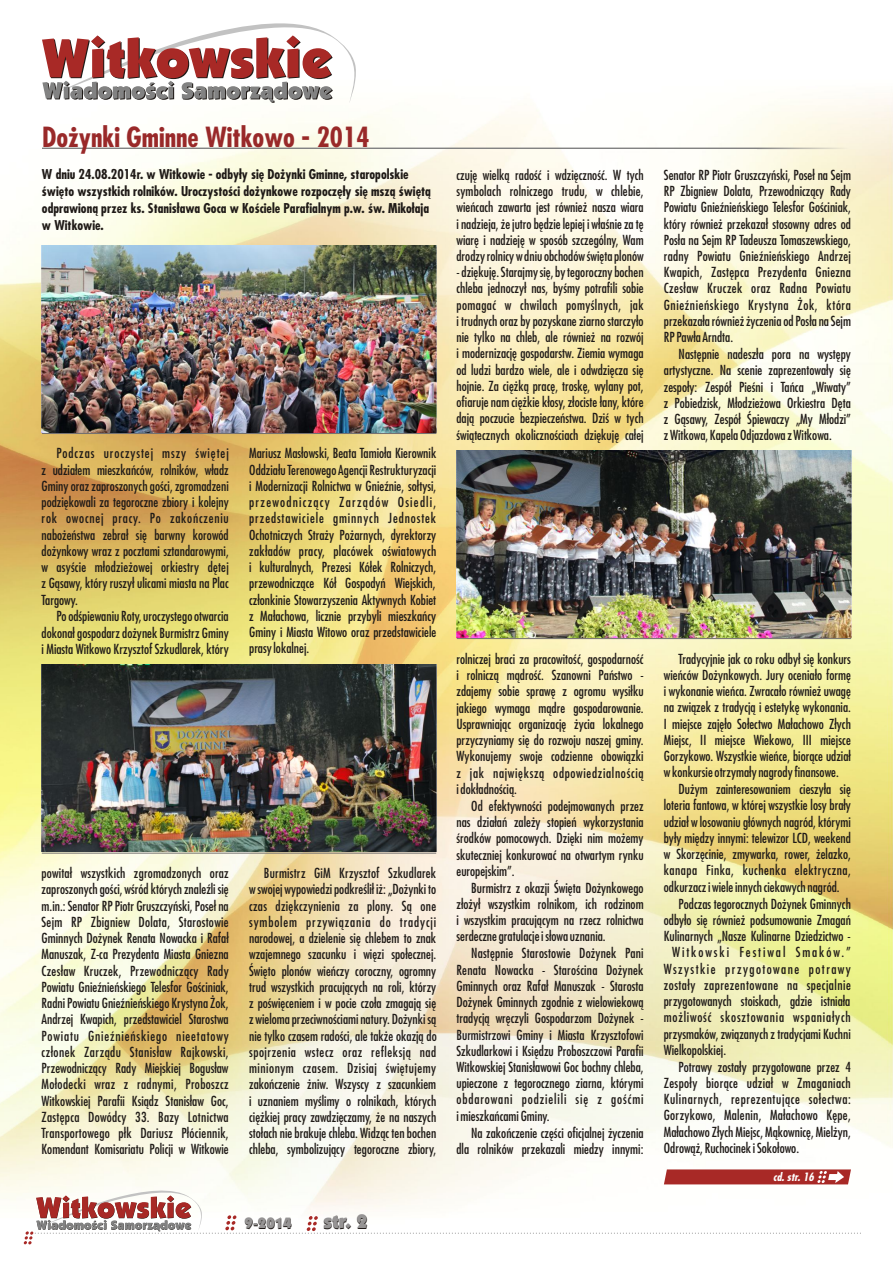
<style>
.page{position:relative;width:893px;height:1263px;background:#fff}
.page>*{position:absolute;margin:0;border:0;box-sizing:border-box;transform-origin:0 0}
.t1{font:700 27px "Fujiyama";color:#992929}
.t2{font:900 19.5px "Kabel IT Cby BT";color:#1f1a17}
.t3{font:900 15px "Kabel IT Cby BT";color:#1f1a17}
.t4{font:13.5px/16.2px "Fujiyama";color:#1f1a17;text-align:justify}
.t5{font:13.5px "Fujiyama";letter-spacing:.035em;color:#1f1a17}
.t6{font:13.5px "Fujiyama";letter-spacing:.045em;color:#1f1a17}
.t7{font:13.5px "Fujiyama";letter-spacing:.06em;color:#1f1a17}
.t8{font:13.5px "Fujiyama";letter-spacing:.02em;color:#1f1a17}
.t9{font:13.5px "Fujiyama";letter-spacing:.025em;color:#1f1a17}
.t10{font:13.5px "Fujiyama";letter-spacing:.105em;color:#1f1a17}
.t11{font:13.5px "Fujiyama";letter-spacing:.14em;color:#1f1a17}
.t12{font:700 13.2px/16.8px "Fujiyama";color:#1f1a17}
.t13{font:italic 700 11.1px "Fujiyama";color:#fff}
</style>
<div class="page">
<img style="left:0;top:97px;width:893px;height:1104px">
<svg style="left:42px;top:23px;width:314px;height:80px"></svg>
<hr style="left:42px;top:148px;width:809px;height:1px;background:#828282">
<hr style="left:42px;top:433px;width:394px;height:1px;background:#737070">
<hr style="left:457px;top:638px;width:394px;height:1px;background:#737070">
<img style="left:42px;top:245px;width:395px;height:187px">
<img style="left:42px;top:664px;width:394px;height:188px">
<hr style="left:42px;top:853px;width:394px;height:1px;background:#737070">
<img style="left:457px;top:450px;width:394px;height:187px">
<svg style="left:24px;top:1169px;width:838px;height:75px"></svg>
<h1 class="t1" style="left:42px;top:127px;width:329px">Dożynki Gminne Witkowo - 2014</h1>
<p class="t12" style="left:42px;top:168px;width:390px">W dniu 24.08.2014r. w Witkowie - odbyły się Dożynki Gminne, staropolskie święto wszystkich rolników. Uroczystości dożynkowe rozpoczęły się mszą świętą odprawioną przez ks. Stanisława Goca w Kościele Parafialnym p.w. św. Mikołaja w Witkowie.</p>
<p class="t4" style="left:42px;top:446px;width:189px;text-indent:15px">Podczas uroczystej mszy świętej z udziałem mieszkańców, rolników, władz Gminy oraz zaproszonych gości, zgromadzeni podziękowali za tegoroczne zbiory i kolejny rok owocnej pracy. Po zakończeniu nabożeństwa zebrał się barwny korowód dożynkowy wraz z pocztami sztandarowymi, w asyście młodzieżowej orkiestry dętej z Gąsawy, który ruszył ulicami miasta na Plac Targowy.</p>
<p class="t4" style="left:42px;top:609px;width:189px;text-indent:15px">Po odśpiewaniu Roty, uroczystego otwarcia dokonał gospodarz dożynek Burmistrz Gminy i Miasta Witkowo Krzysztof Szkudlarek, który</p>
<p class="t4" style="left:249px;top:446px;width:189px">Mariusz Masłowski, Beata Tamioła Kierownik Oddziału Terenowego Agencji Restrukturyzacji i Modernizacji Rolnictwa w Gnieźnie, sołtysi, przewodniczący Zarządów Osiedli, przedstawiciele gminnych Jednostek Ochotniczych Straży Pożarnych, dyrektorzy zakładów pracy, placówek oświatowych i kulturalnych, Prezesi Kółek Rolniczych, przewodniczące Kół Gospodyń Wiejskich, członkinie Stowarzyszenia Aktywnych Kobiet z Małachowa, licznie przybyli mieszkańcy Gminy i Miasta Witowo oraz przedstawiciele prasy lokalnej.</p>
<p class="t4" style="left:42px;top:866px;width:189px">powitał wszystkich zgromadzonych oraz zaproszonych gości, wśród których znaleźli się m.in.: Senator RP Piotr Gruszczyński, Poseł na Sejm RP Zbigniew Dolata, Starostowie Gminnych Dożynek Renata Nowacka i Rafał Manuszak, Z-ca Prezydenta Miasta Gniezna Czesław Kruczek, Przewodniczący Rady Powiatu Gnieźnieńskiego Telesfor Gościniak, Radni Powiatu Gnieźnieńskiego Krystyna Żok, Andrzej Kwapich, przedstawiciel Starostwa Powiatu Gnieźnieńskiego nieetatowy członek Zarządu Stanisław Rajkowski, Przewodniczący Rady Miejskiej Bogusław Mołodecki wraz z radnymi, Proboszcz Witkowskiej Parafii Ksiądz Stanisław Goc, Zastępca Dowódcy 33. Bazy Lotnictwa Transportowego płk Dariusz Płóciennik, Komendant Komisariatu Policji w Witkowie</p>
<p class="t4" style="left:249px;top:866px;width:189px;text-indent:15px">Burmistrz GiM Krzysztof Szkudlarek w swojej wypowiedzi podkreślił iż: „Dożynki to czas dziękczynienia za plony. Są one symbolem przywiązania do tradycji narodowej, a dzielenie się chlebem to znak wzajemnego szacunku i więzi społecznej.<br>Święto plonów wieńczy coroczny, ogromny trud wszystkich pracujących na roli, którzy z poświęceniem i w pocie czoła zmagają się z wieloma przeciwnościami natury. Dożynki są nie tylko czasem radości, ale także okazją do spojrzenia wstecz oraz refleksją nad minionym czasem. Dzisiaj świętujemy zakończenie żniw. Wszyscy z szacunkiem i uznaniem myślimy o rolnikach, których ciężkiej pracy zawdzięczamy, że na naszych stołach nie brakuje chleba. Widząc ten bochen chleba, symbolizujący tegoroczne zbiory,</p>
<p class="t3" style="left:245px;top:1218px;width:49px">9-2014</p>
<h2 class="t2" style="left:324px;top:1214px;width:46px">str. 2</h2>
<p class="t4" style="left:456px;top:168px;width:189px">czuję wielką radość i wdzięczność. W tych symbolach rolniczego trudu, w chlebie, wieńcach zawarta jest również nasza wiara inadzieja, że jutro będzie lepiej i właśnie za tę wiarę i nadzieję w sposób szczególny, Wam drodzy rolnicy w dniu obchodów święta plonów</p>
<p class="t4" style="left:456px;top:265px;width:189px">- dziękuję. Starajmy się, by tegoroczny bochen chleba jednoczył nas, byśmy potrafili sobie pomagać w chwilach pomyślnych, jak i trudnych oraz by pozyskane ziarno starczyło nie tylko na chleb, ale również na rozwój i modernizację gospodarstw. Ziemia wymaga od ludzi bardzo wiele, ale i odwdzięcza się hojnie. Za ciężką pracę, troskę, wylany pot, ofiaruje nam ciężkie kłosy, złociste łany, które dają poczucie bezpieczeństwa. Dziś w tych świątecznych okolicznościach dziękuję całej</p>
<p class="t4" style="left:664px;top:168px;width:189px">Senator RP Piotr Gruszczyński, Poseł na Sejm RP Zbigniew Dolata, Przewodniczący Rady Powiatu Gnieźnieńskiego Telesfor Gościniak, który również przekazał stosowny adres od Posła na Sejm RP Tadeusza Tomaszewskiego, radny Powiatu Gnieźnieńskiego Andrzej Kwapich, Zastępca Prezydenta Gniezna Czesław Kruczek oraz Radna Powiatu Gnieźnieńskiego Krystyna Żok, która przekazała również życzenia od Posła na Sejm RP Pawła Arndta.</p>
<p class="t4" style="left:664px;top:347px;width:189px;text-indent:15px">Następnie nadeszła pora na występy artystyczne. Na scenie zaprezentowały się zespoły: Zespół Pieśni i Tańca „Wiwaty” z Pobiedzisk, Młodzieżowa Orkiestra Dęta z Gąsawy, Zespół Śpiewaczy „My Młodzi” zWitkowa, Kapela Odjazdowa z Witkowa.</p>
<p class="t4" style="left:456px;top:652px;width:189px">rolniczej braci za pracowitość, gospodarność i rolniczą mądrość. Szanowni Państwo - zdajemy sobie sprawę z ogromu wysiłku jakiego wymaga mądre gospodarowanie.<br>Usprawniając organizację życia lokalnego przyczyniamy się do rozwoju naszej gminy.<br>Wykonujemy swoje codzienne obowiązki z jak największą odpowiedzialnością idokładnością.</p>
<p class="t4" style="left:456px;top:799px;width:189px;text-indent:15px">Od efektywności podejmowanych przez nas działań zależy stopień wykorzystania środków pomocowych. Dzięki nim możemy skuteczniej konkurować na otwartym rynku europejskim”.</p>
<p class="t4" style="left:456px;top:881px;width:189px;text-indent:15px">Burmistrz z okazji Święta Dożynkowego złożył wszystkim rolnikom, ich rodzinom i wszystkim pracującym na rzecz rolnictwa serdeczne gratulacje i słowa uznania.</p>
<p class="t4" style="left:456px;top:946px;width:189px;text-indent:15px">Następnie Starostowie Dożynek Pani Renata Nowacka - Starościna Dożynek Gminnych oraz Rafał Manuszak - Starosta Dożynek Gminnych zgodnie z wielowiekową tradycją wręczyli Gospodarzom Dożynek - Burmistrzowi Gminy i Miasta Krzysztofowi Szkudlarkowi i Księdzu Proboszczowi Parafii Witkowskiej Stanisławowi Goc bochny chleba, upieczone z tegorocznego ziarna, którymi obdarowani podzielili się z gośćmi imieszkańcami Gminy.</p>
<p class="t4" style="left:456px;top:1126px;width:189px;text-align:right">Na zakończenie części oficjalnej życzenia dla rolników przekazali miedzy innymi:</p>
<p class="t4" style="left:679px;top:652px;width:174px">Tradycyjnie jak co roku odbył się konkurs</p>
<p class="t4" style="left:664px;top:668px;width:189px">wieńców Dożynkowych. Jury oceniało formę</p>
<p class="t4" style="left:664px;top:684px;width:189px">i wykonanie wieńca. Zwracało również uwagę</p>
<p class="t4" style="left:664px;top:700px;width:189px">na związek z tradycją i estetykę wykonania.</p>
<p class="t4" style="left:664px;top:717px;width:189px">I miejsce zajęło Sołectwo Małachowo Złych</p>
<p class="t4" style="left:664px;top:733px;width:189px">Miejsc, II miejsce Wiekowo, III miejsce</p>
<p class="t4" style="left:664px;top:749px;width:189px">Gorzykowo. Wszystkie wieńce, biorące udział</p>
<p class="t4" style="left:664px;top:765px;width:177px">w konkursie otrzymały nagrody finansowe.</p>
<p class="t4" style="left:679px;top:782px;width:174px">Dużym zainteresowaniem cieszyła się</p>
<p class="t4" style="left:664px;top:798px;width:189px">loteria fantowa, w której wszystkie losy brały</p>
<p class="t4" style="left:664px;top:815px;width:189px">udział w losowaniu głównych nagród, którymi</p>
<p class="t4" style="left:664px;top:831px;width:189px">były między innymi: telewizor LCD, weekend</p>
<p class="t4" style="left:664px;top:847px;width:189px">w Skorzęcinie, zmywarka, rower, żelazko,</p>
<p class="t5" style="left:664px;top:865px;width:189px">kanapa Finka, kuchenka elektryczna,</p>
<p class="t4" style="left:664px;top:880px;width:177px">odkurzacz i wiele innych ciekawych nagród.</p>
<p class="t4" style="left:679px;top:897px;width:174px">Podczas tegorocznych Dożynek Gminnych</p>
<p class="t4" style="left:664px;top:913px;width:189px">odbyło się również podsumowanie Zmagań</p>
<p class="t4" style="left:664px;top:929px;width:189px">Kulinarnych „Nasze Kulinarne Dziedzictwo -</p>
<p class="t11" style="left:672px;top:947px;width:180px">Witkowski Festiwal Smaków.”</p>
<p class="t10" style="left:664px;top:963px;width:189px">Wszystkie przygotowane potrawy</p>
<p class="t5" style="left:664px;top:979px;width:189px">zostały zaprezentowane na specjalnie</p>
<p class="t4" style="left:664px;top:994px;width:188px">przygotowanych stoiskach, gdzie istniała</p>
<p class="t7" style="left:664px;top:1012px;width:189px">możliwość skosztowania wspaniałych</p>
<p class="t4" style="left:664px;top:1026px;width:189px">przysmaków, związanych z tradycjami Kuchni</p>
<p class="t4" style="left:664px;top:1043px;width:64px">Wielkopolskiej.</p>
<p class="t4" style="left:679px;top:1060px;width:174px">Potrawy zostały przygotowane przez 4</p>
<p class="t9" style="left:664px;top:1077px;width:189px">Zespoły biorące udział w Zmaganiach</p>
<p class="t6" style="left:664px;top:1093px;width:189px">Kulinarnych, reprezentujące sołectwa:</p>
<p class="t8" style="left:664px;top:1110px;width:189px">Gorzykowo, Malenin, Małachowo Kępe,</p>
<p class="t4" style="left:664px;top:1125px;width:189px">Małachowo Złych Miejsc, Mąkownicę, Mielżyn,</p>
<p class="t4" style="left:664px;top:1141px;width:137px">Odrowąż, Ruchocinek i Sokołowo.</p>
<p class="t13" style="left:773px;top:1173px;width:42px">cd. str. 16</p>
</div>
